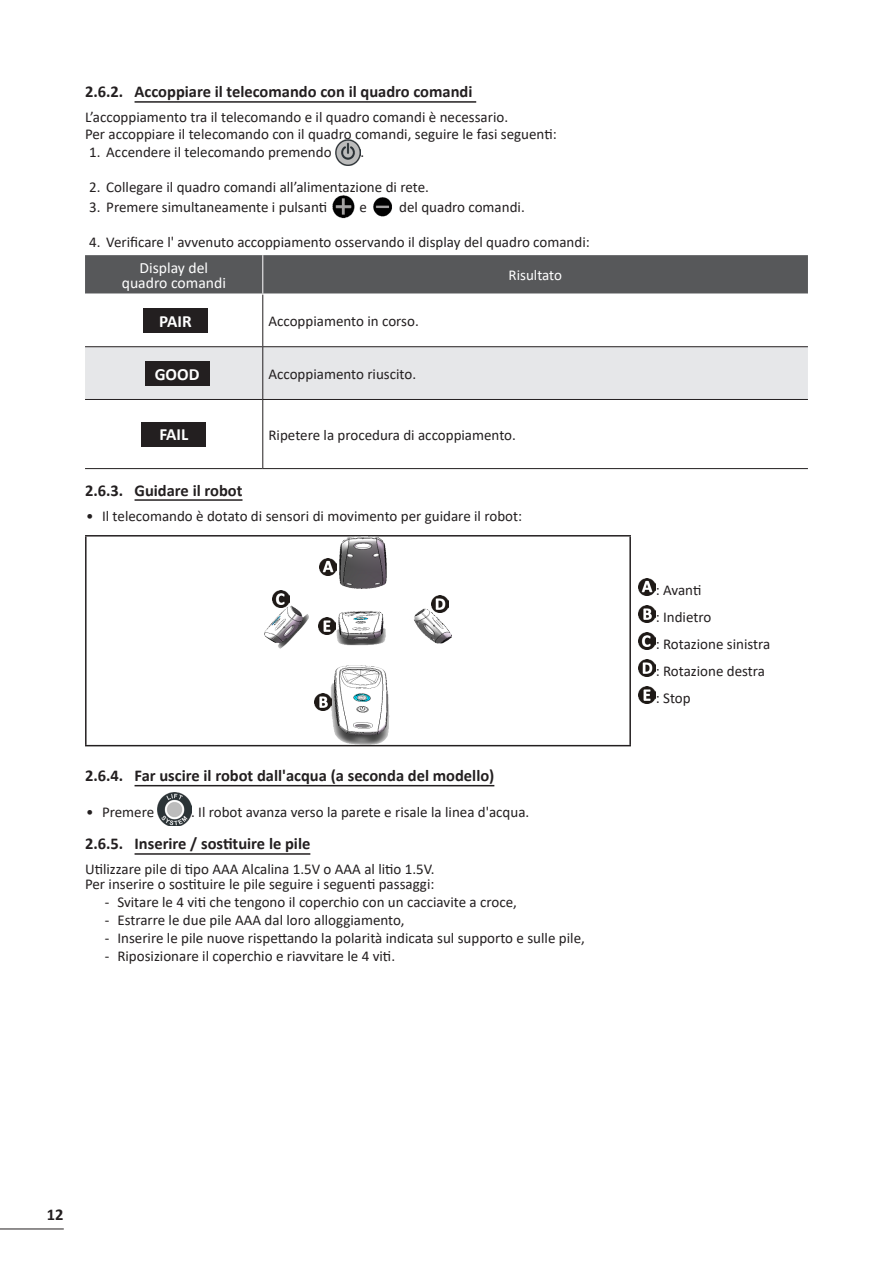
<style>
.page{position:relative;width:893px;height:1263px;background:#fff}
.page>*{position:absolute;margin:0;border:0;box-sizing:border-box;transform-origin:0 0}
.t1{font:700 17.1px "Calibri";color:#fff}
.t2{font:700 16.5px "Calibri";color:#231f20}
.Titres_tableaux{font:15.6px "Calibri";color:#fff}
.Texte_Normal{font:15px "Calibri";color:#231f20}
.Texte_normal___puce{font:15px "Calibri";color:#231f20}
.Légende_tableaux{font:15px "Calibri";color:#231f20}
.Titres_tableaux-2{font:15px "Calibri";color:#fff}
</style>
<div class="page">
<hr style="left:0;top:1228px;width:64px;height:1px;background:#231f20">
<hr style="left:135px;top:101px;width:341px;height:2px;background:#231f20">
<hr style="left:135px;top:499px;width:107px;height:2px;background:#231f20">
<hr style="left:135px;top:785px;width:359px;height:1px;background:#231f20">
<hr style="left:135px;top:853px;width:175px;height:2px;background:#231f20">
<img style="left:335px;top:140px;width:26px;height:25px">
<img style="left:332px;top:195px;width:23px;height:24px">
<img style="left:373px;top:197px;width:19px;height:20px">
<div style="left:85px;top:255px;width:723px;height:39px;background:#57585a"></div>
<div style="left:85px;top:347px;width:723px;height:52px;background:#e6e7e9"></div>
<hr style="left:85px;top:468px;width:178px;height:1px;background:#231f20">
<hr style="left:263px;top:468px;width:545px;height:1px;background:#231f20">
<hr style="left:262px;top:294px;width:1px;height:52px;background:#231f20">
<hr style="left:85px;top:346px;width:178px;height:1px;background:#231f20">
<hr style="left:263px;top:346px;width:545px;height:1px;background:#231f20">
<hr style="left:262px;top:347px;width:1px;height:52px;background:#231f20">
<hr style="left:85px;top:399px;width:178px;height:1px;background:#231f20">
<hr style="left:263px;top:399px;width:545px;height:1px;background:#231f20">
<hr style="left:262px;top:400px;width:1px;height:68px;background:#231f20">
<hr style="left:262px;top:255px;width:1px;height:39px;background:#fff">
<hr style="left:85px;top:294px;width:178px;height:1px;background:#fff">
<div style="left:143px;top:308px;width:65px;height:24px;background:#231f20"></div>
<div style="left:145px;top:361px;width:64px;height:24px;background:#231f20"></div>
<div style="left:142px;top:422px;width:64px;height:24px;background:#231f20"></div>
<hr style="left:85px;top:535px;width:546px;height:1px;background:#231f20">
<hr style="left:85px;top:536px;width:2px;height:209px;background:#231f20">
<hr style="left:629px;top:536px;width:2px;height:209px;background:#231f20">
<hr style="left:85px;top:745px;width:546px;height:1px;background:#231f20">
<img style="left:265px;top:536px;width:186px;height:209px">
<img style="left:319px;top:558px;width:17px;height:17px">
<img style="left:315px;top:693px;width:17px;height:17px">
<img style="left:272px;top:590px;width:17px;height:17px">
<img style="left:432px;top:595px;width:17px;height:17px">
<img style="left:318px;top:618px;width:17px;height:17px">
<img style="left:639px;top:578px;width:17px;height:17px">
<img style="left:639px;top:605px;width:17px;height:17px">
<img style="left:639px;top:632px;width:17px;height:17px">
<img style="left:639px;top:659px;width:17px;height:17px">
<img style="left:639px;top:686px;width:17px;height:17px">
<img style="left:158px;top:793px;width:33px;height:33px">
<p class="t2" style="left:85px;top:80px;width:389px">2.6.2. Accoppiare il telecomando con il quadro comandi</p>
<p class="Texte_Normal" style="left:85px;top:107px;width:425px">L’accoppiamento tra il telecomando e il quadro comandi è necessario.</p>
<p class="Texte_Normal" style="left:85px;top:124px;width:473px">Per accoppiare il telecomando con il quadro comandi, seguire le fasi seguenti:</p>
<p class="Texte_Normal" style="left:89px;top:142px;width:244px">1. Accendere il telecomando premendo</p>
<p class="Texte_Normal" style="left:361px;top:142px;width:5px">.</p>
<p class="Texte_Normal" style="left:89px;top:177px;width:341px">2. Collegare il quadro comandi all’alimentazione di rete.</p>
<p class="Texte_Normal" style="left:89px;top:197px;width:239px">3. Premere simultaneamente i pulsanti</p>
<p class="Texte_Normal" style="left:359px;top:197px;width:9px">e</p>
<p class="Texte_Normal" style="left:399px;top:197px;width:127px">del quadro comandi.</p>
<p class="Texte_Normal" style="left:89px;top:232px;width:502px">4. Verificare l' avvenuto accoppiamento osservando il display del quadro comandi:</p>
<p class="Titres_tableaux" style="left:140px;top:257px;width:70px">Display del</p>
<p class="Titres_tableaux" style="left:122px;top:272px;width:106px">quadro comandi</p>
<p class="Titres_tableaux-2" style="left:509px;top:265px;width:55px">Risultato</p>
<p class="t1" style="left:159px;top:309px;width:34px">PAIR</p>
<p class="Texte_normal___puce" style="left:268px;top:311px;width:152px">Accoppiamento in corso.</p>
<p class="t1" style="left:155px;top:362px;width:46px">GOOD</p>
<p class="Texte_Normal" style="left:268px;top:363px;width:149px">Accoppiamento riuscito.</p>
<p class="t1" style="left:159px;top:423px;width:31px">FAIL</p>
<p class="Texte_normal___puce" style="left:268px;top:424px;width:249px">Ripetere la procedura di accoppiamento.</p>
<p class="t2" style="left:85px;top:478px;width:159px">2.6.3. Guidare il robot</p>
<p class="Texte_Normal" style="left:86px;top:505px;width:438px">• Il telecomando è dotato di sensori di movimento per guidare il robot:</p>
<p class="t2" style="left:85px;top:764px;width:411px">2.6.4. Far uscire il robot dall'acqua (a seconda del modello)</p>
<p class="Texte_Normal" style="left:86px;top:802px;width:70px">• Premere</p>
<p class="Texte_Normal" style="left:191px;top:802px;width:340px">. Il robot avanza verso la parete e risale la linea d'acqua.</p>
<p class="t2" style="left:85px;top:832px;width:227px">2.6.5. Inserire / sostituire le pile</p>
<p class="Texte_Normal" style="left:85px;top:858px;width:351px">Utilizzare pile di tipo AAA Alcalina 1.5V o AAA al litio 1.5V.</p>
<p class="Texte_Normal" style="left:85px;top:874px;width:351px">Per inserire o sostituire le pile seguire i seguenti passaggi:</p>
<p class="Texte_Normal" style="left:105px;top:892px;width:414px">- Svitare le 4 viti che tengono il coperchio con un cacciavite a croce,</p>
<p class="Texte_Normal" style="left:105px;top:910px;width:301px">- Estrarre le due pile AAA dal loro alloggiamento,</p>
<p class="Texte_Normal" style="left:105px;top:928px;width:482px">- Inserire le pile nuove rispettando la polarità indicata sul supporto e sulle pile,</p>
<p class="Texte_Normal" style="left:105px;top:946px;width:292px">- Riposizionare il coperchio e riavvitare le 4 viti.</p>
<p class="Légende_tableaux" style="left:656px;top:580px;width:47px">: Avanti</p>
<p class="Légende_tableaux" style="left:656px;top:607px;width:57px">: Indietro</p>
<p class="Légende_tableaux" style="left:656px;top:634px;width:116px">: Rotazione sinistra</p>
<p class="Légende_tableaux" style="left:656px;top:661px;width:111px">: Rotazione destra</p>
<p class="Légende_tableaux" style="left:656px;top:688px;width:36px">: Stop</p>
<p class="t2" style="left:47px;top:1203px;width:18px">12</p>
</div>
